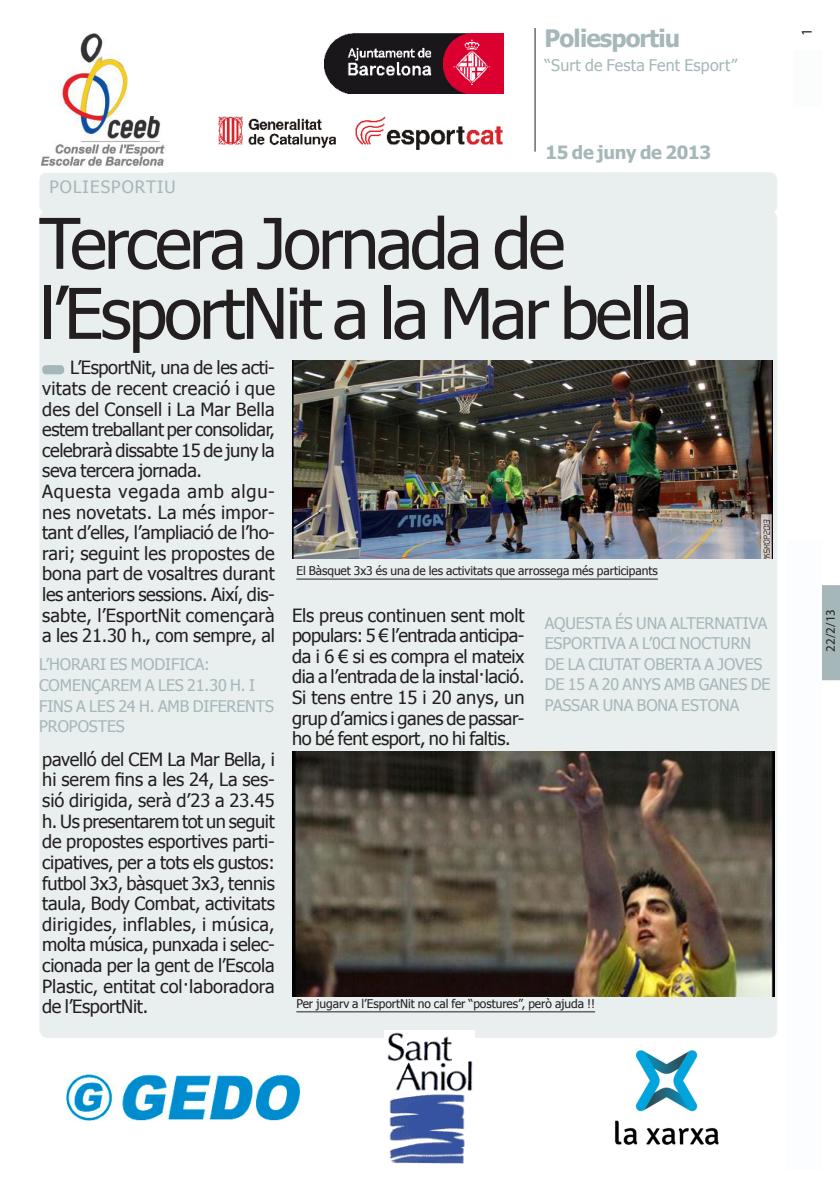
<style>
.page{position:relative;width:840px;height:1191px;background:#fff}
.page>*{position:absolute;margin:0;border:0;box-sizing:border-box;transform-origin:0 0}
.totc_TITULAR-noti-31{font:70px/70px "Tahoma";letter-spacing:-.045em;color:#231f20}
.t1{font:700 24px "Tahoma";letter-spacing:-.035em;color:#a5b7b9}
.totc_TEXT_BASE{font:18.2px/20.6px "Tahoma";letter-spacing:-.02em;color:#231f20;text-align:justify}
.t2{font:700 18.2px "Tahoma";letter-spacing:-.015em;color:#a5b7b9}
.totc_EPÍGRAF{font:17px "Tahoma";letter-spacing:.065em;color:#a5b7b9}
.totc_EPÍGRAF-2{font:16px/20.6px "Tahoma";letter-spacing:-.005em;color:#a5b7b9}
.totc_EPÍGRAF-3{font:16px "Tahoma";letter-spacing:.015em;color:#a5b7b9}
.t3{font:15px "Myriad Pro";color:#231f20}
.totc_FRASE_noti-càrr{font:13px "Myriad Pro";color:#231f20}
.totc_PEU_FOTO{font:12px "Tahoma";letter-spacing:-.005em;color:#231f20}
</style>
<div class="page">
<div style="left:822px;top:585px;width:17px;height:95px;background:#a5b7b9"></div>
<div style="left:39px;top:211px;width:737px;height:826px;background:#e9eeef;border-radius:8px"></div>
<div style="left:42px;top:365px;width:22px;height:9px;background:#a5b7b9;border-radius:4px"></div>
<div style="left:39px;top:172px;width:737px;height:41px;background:#e9eeef;border-radius:8px"></div>
<img style="left:292px;top:360px;width:480px;height:198px">
<hr style="left:296px;top:579px;width:361px;height:1px;background:#231f20">
<hr style="left:534px;top:28px;width:1px;height:124px;background:#231f20">
<div style="left:787px;top:540px;width:34px;height:629px;background:#fbfdfe"></div>
<div style="left:793px;top:50px;width:28px;height:57px;background:#fbfdfc"></div>
<img style="left:324px;top:33px;width:178px;height:60px">
<img style="left:66px;top:1072px;width:235px;height:49px">
<img style="left:615px;top:1050px;width:104px;height:95px">
<img style="left:384px;top:1030px;width:90px;height:133px">
<img style="left:218px;top:116px;width:285px;height:34px">
<img style="left:41px;top:33px;width:124px;height:133px">
<img style="left:292px;top:751px;width:482px;height:245px">
<hr style="left:296px;top:1011px;width:298px;height:1px;background:#231f20">
<p class="t1" style="left:544px;top:21px;width:137px">Poliesportiu</p>
<p class="totc_EPÍGRAF-3" style="left:544px;top:54px;width:194px">“Surt de Festa Fent Esport”</p>
<p class="totc_EPÍGRAF" style="left:49px;top:176px;width:128px">POLIESPORTIU</p>
<p class="t2" style="left:545px;top:140px;width:167px">15 de juny de 2013</p>
<p class="totc_TITULAR-noti-31" style="left:39px;top:205px;width:654px">Tercera Jornada de l’EsportNit a la Mar bella</p>
<p class="totc_TEXT_BASE" style="left:42px;top:356px;width:234px;text-indent:28px">L’EsportNit, una de les acti&shy;vitats de recent creació i que des del Consell i La Mar Bella estem treballant per consolidar, celebrarà dissabte 15 de juny la seva tercera jornada.</p>
<p class="totc_TEXT_BASE" style="left:42px;top:480px;width:234px">Aquesta vegada amb algu&shy;nes novetats. La més impor&shy;tant d’elles, l’ampliació de l’ho&shy;rari; seguint les propostes de bona part de vosaltres durant les anteriors sessions. Així, dis&shy;sabte, l’EsportNit començarà a les 21.30 h., com sempre, al</p>
<p class="totc_EPÍGRAF-2" style="left:39px;top:653px;width:236px">L’HORARI ES MODIFICA:<br>COMENÇAREM A LES 21.30 H. I<br>FINS A LES 24 H. AMB DIFERENTS<br>PROPOSTES</p>
<p class="totc_TEXT_BASE" style="left:42px;top:748px;width:234px">pavelló del CEM La Mar Bella, i hi serem fins a les 24, La ses&shy;sió dirigida, serà d’23 a 23.45 h. Us presentarem tot un seguit de propostes esportives parti&shy;cipatives, per a tots els gustos: futbol 3x3, bàsquet 3x3, tennis taula, Body Combat, activitats dirigides, inflables, i música, molta música, punxada i selec&shy;cionada per la gent de l’Escola Plastic, entitat col·laboradora de l’EsportNit.</p>
<p class="totc_PEU_FOTO" style="left:296px;top:562px;width:363px">El Bàsquet 3x3 és una de les activitats que arrossega més participants</p>
<p class="totc_TEXT_BASE" style="left:292px;top:604px;width:234px">Els preus continuen sent molt populars: 5 € l’entrada anticipa&shy;da i 6 € si es compra el mateix dia a l’entrada de la instal·lació.</p>
<p class="totc_TEXT_BASE" style="left:292px;top:686px;width:234px">Si tens entre 15 i 20 anys, un grup d’amics i ganes de passar&shy;ho bé fent esport, no hi faltis.</p>
<p class="totc_EPÍGRAF-2" style="left:544px;top:611px;width:227px">AQUESTA ÉS UNA ALTERNATIVA<br>ESPORTIVA A L’0CI NOCTURN<br>DE LA CIUTAT OBERTA A JOVES<br>DE 15 A 20 ANYS AMB GANES DE<br>PASSAR UNA BONA ESTONA</p>
<p class="totc_PEU_FOTO" style="left:296px;top:995px;width:300px">Per jugarv a l’EsportNit no cal fer “postures”, però ajuda !!</p>
<p class="t3" style="left:797px;top:36px;width:9px;rotate:-90deg">1</p>
<p class="totc_FRASE_noti-càrr" style="left:822px;top:652px;width:44px;rotate:-90deg">22/2/13</p>
</div>
